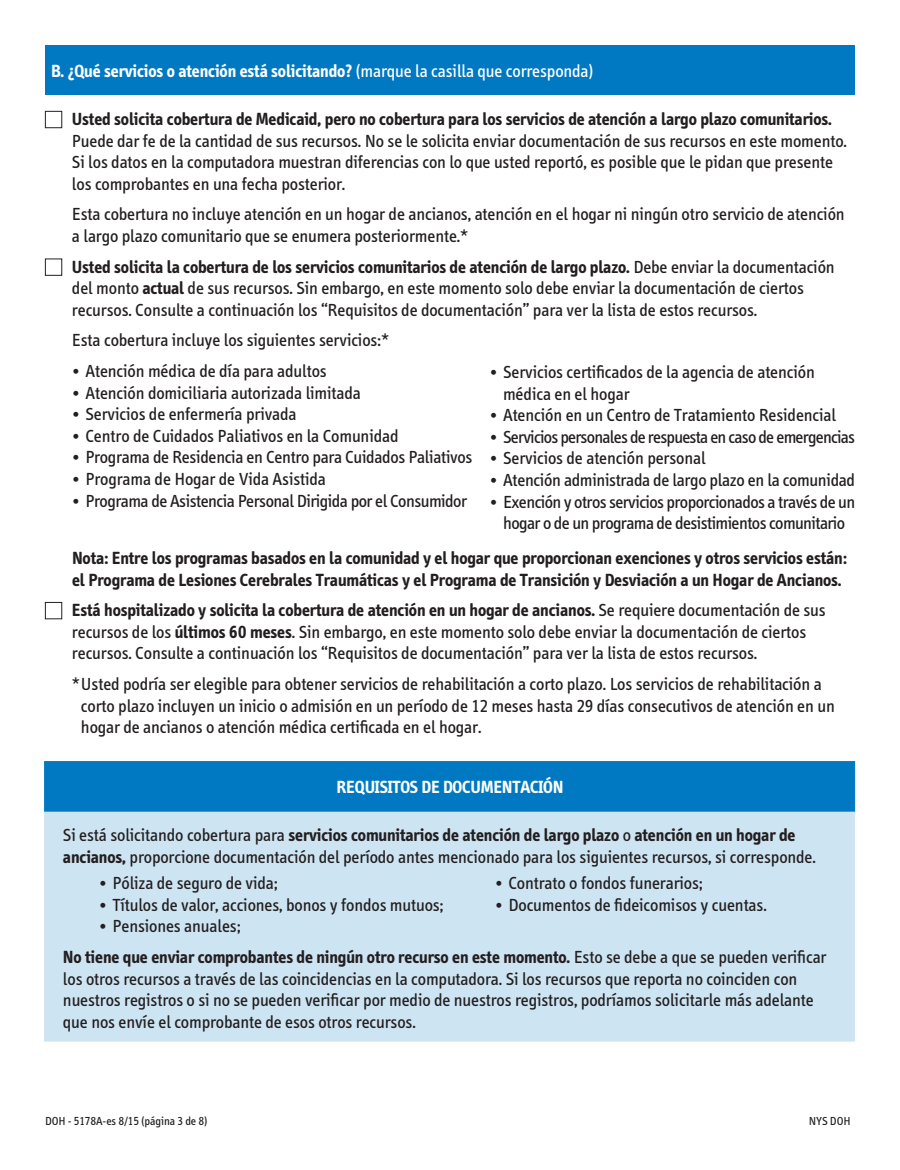
<style>
.page{position:relative;width:900px;height:1170px;background:#fff}
.page>*{position:absolute;margin:0;border:0;box-sizing:border-box;transform-origin:0 0}
.t1{font:18px/21.6px "Info";color:#231f20}
.t2{font:700 18px/30.6px "Info";color:#231f20}
.t3{font:700 18px "Info";color:#fff}
.t4{font:18px/21.6px "Info";letter-spacing:-.025em;color:#231f20;text-align:center}
.t5{font:18px "Info";letter-spacing:-.02em;color:#231f20}
.t6{font:18px "Info";letter-spacing:-.035em;color:#231f20}
.t7{font:12px "Info";color:#231f20}
.s1{font-weight:400}
.s2{font-weight:700}
</style>
<div class="page">
<div style="left:45px;top:45px;width:810px;height:49px;background:#0079c2"></div>
<svg style="left:44px;top:761px;width:811px;height:280px;background:#a7d0ea"></svg>
<div style="left:45px;top:111px;width:17px;height:17px;border:1px solid #231f20"></div>
<div style="left:45px;top:259px;width:17px;height:17px;border:1px solid #231f20"></div>
<div style="left:45px;top:602px;width:17px;height:17px;border:1px solid #231f20"></div>
<p class="t3" style="left:51px;top:60px;width:544px">B. ¿Qué servicios o atención está solicitando? <span class="s1">(marque la casilla que corresponda)</span></p>
<p class="t2" style="left:72px;top:104px;width:761px">Usted solicita cobertura de Medicaid, pero no cobertura para los servicios de atención a largo plazo comunitarios.</p>
<p class="t1" style="left:72px;top:130px;width:776px">Puede dar fe de la cantidad de sus recursos. No se le solicita enviar documentación de sus recursos en este momento.<br>Si los datos en la computadora muestran diferencias con lo que usted reportó, es posible que le pidan que presente los comprobantes en una fecha posterior.</p>
<p class="t1" style="left:72px;top:204px;width:774px">Esta cobertura no incluye atención en un hogar de ancianos, atención en el hogar ni ningún otro servicio de atención a largo plazo comunitario que se enumera posteriormente.*</p>
<p class="t1" style="left:72px;top:256px;width:764px"><span class="s2">Usted solicita la cobertura de los servicios comunitarios de atención de largo plazo.</span> Debe enviar la documentación del monto <span class="s2">actual</span> de sus recursos. Sin embargo, en este momento solo debe enviar la documentación de ciertos recursos. Consulte a continuación los “Requisitos de documentación” para ver la lista de estos recursos.</p>
<p class="t1" style="left:72px;top:330px;width:319px">Esta cobertura incluye los siguientes servicios:*</p>
<p class="t1" style="left:72px;top:360px;width:256px">• Atención médica de día para adultos</p>
<p class="t1" style="left:72px;top:382px;width:290px">• Atención domiciliaria autorizada limitada</p>
<p class="t1" style="left:72px;top:404px;width:226px">• Servicios de enfermería privada</p>
<p class="t1" style="left:72px;top:425px;width:328px">• Centro de Cuidados Paliativos en la Comunidad</p>
<p class="t1" style="left:72px;top:447px;width:402px">• Programa de Residencia en Centro para Cuidados Paliativos</p>
<p class="t1" style="left:72px;top:468px;width:255px">• Programa de Hogar de Vida Asistida</p>
<p class="t5" style="left:72px;top:491px;width:396px">• Programa de Asistencia Personal Dirigida por el Consumidor</p>
<p class="t1" style="left:503px;top:361px;width:313px;text-indent:-14px">• Servicios certificados de la agencia de atención médica en el hogar</p>
<p class="t1" style="left:490px;top:405px;width:348px">• Atención en un Centro de Tratamiento Residencial</p>
<p class="t6" style="left:490px;top:427px;width:367px">• Servicios personales de respuesta en caso de emergencias</p>
<p class="t1" style="left:490px;top:448px;width:217px">• Servicios de atención personal</p>
<p class="t1" style="left:490px;top:469px;width:367px">• Atención administrada de largo plazo en la comunidad</p>
<p class="t4" style="left:490px;top:491px;width:367px">• Exención y otros servicios proporcionados a través de un hogar o de un programa de desistimientos comunitario</p>
<p class="t2" style="left:72px;top:547px;width:776px;line-height:21.6px">Nota: Entre los programas basados en la comunidad y el hogar que proporcionan exenciones y otros servicios están: el Programa de Lesiones Cerebrales Traumáticas y el Programa de Transición y Desviación a un Hogar de Ancianos.</p>
<p class="t1" style="left:72px;top:600px;width:755px"><span class="s2">Está hospitalizado y solicita la cobertura de atención en un hogar de ancianos.</span> Se requiere documentación de sus recursos de los <span class="s2">últimos 60 meses</span>. Sin embargo, en este momento solo debe enviar la documentación de ciertos recursos. Consulte a continuación los “Requisitos de documentación” para ver la lista de estos recursos.</p>
<p class="t1" style="left:81px;top:673px;width:755px;text-indent:-9px">* Usted podría ser elegible para obtener servicios de rehabilitación a corto plazo. Los servicios de rehabilitación a corto plazo incluyen un inicio o admisión en un período de 12 meses hasta 29 días consecutivos de atención en un hogar de ancianos o atención médica certificada en el hogar.</p>
<p class="t3" style="left:337px;top:777px;width:228px">REQUISITOS DE DOCUMENTACIÓN</p>
<p class="t1" style="left:63px;top:825px;width:754px">Si está solicitando cobertura para <span class="s2">servicios comunitarios de atención de largo plazo</span> o <span class="s2">atención en un hogar de ancianos,</span> proporcione documentación del período antes mencionado para los siguientes recursos, si corresponde.</p>
<p class="t1" style="left:99px;top:873px;width:180px">• Póliza de seguro de vida;</p>
<p class="t1" style="left:495px;top:873px;width:209px">• Contrato o fondos funerarios;</p>
<p class="t1" style="left:99px;top:894px;width:346px">• Títulos de valor, acciones, bonos y fondos mutuos;</p>
<p class="t1" style="left:495px;top:894px;width:273px">• Documentos de fideicomisos y cuentas.</p>
<p class="t2" style="left:63px;top:911px;width:765px;text-indent:36px"><span class="s1">• Pensiones anuales;<br></span>No tiene que enviar comprobantes de ningún otro recurso en este momento. <span class="s1">Esto se debe a que se pueden verificar</span></p>
<p class="t1" style="left:63px;top:968px;width:752px">los otros recursos a través de las coincidencias en la computadora. Si los recursos que reporta no coinciden con nuestros registros o si no se pueden verificar por medio de nuestros registros, podríamos solicitarle más adelante que nos envíe el comprobante de esos otros recursos.</p>
<p class="t7" style="left:45px;top:1114px;width:164px">DOH - 5178A-es 8/15 (página 3 de 8)</p>
<p class="t7" style="left:809px;top:1114px;width:43px">NYS DOH</p>
</div>
